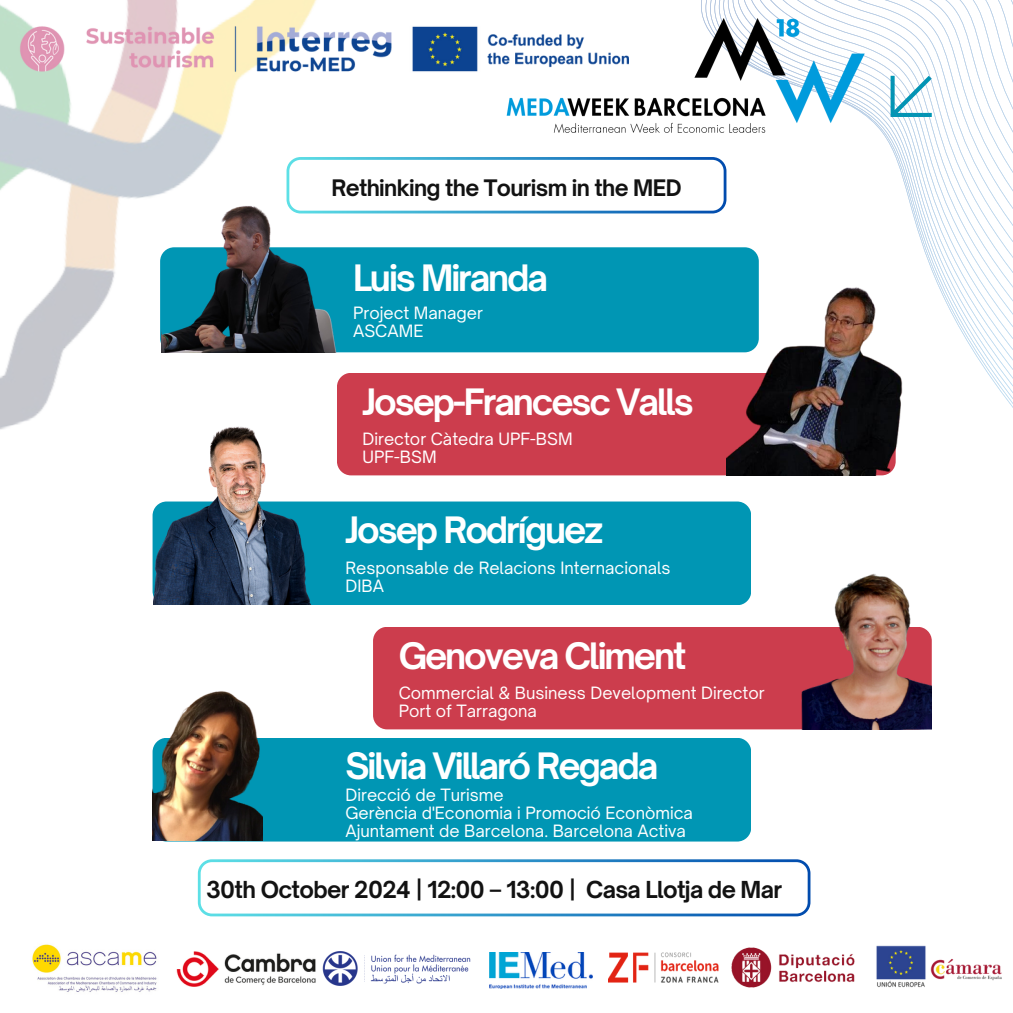
<style>
.page{position:relative;width:1013px;height:1013px;background:#fff}
.page>*{position:absolute;margin:0;border:0;box-sizing:border-box;transform-origin:0 0}
.t1{font:700 34.88px "Open Sauce One";letter-spacing:-.06em;color:#fff}
.t2{font:700 34.75px "Open Sauce One";letter-spacing:-.06em;color:#fff}
.t3{font:700 22.38px "Open Sauce One";letter-spacing:-.03em;color:#121212}
.t4{font:700 21.75px "Open Sauce One";letter-spacing:-.03em;color:#121212}
.t5{font:16.25px/18px "Open Sauce One";color:#fff}
</style>
<div class="page">
<img style="left:0;top:0;width:452px;height:476px">
<svg style="left:605px;top:0;width:407px;height:511px"></svg>
<svg style="left:198px;top:859px;width:612px;height:57px"></svg>
<img style="left:608px;top:953px;width:101px;height:29px">
<img style="left:176px;top:951px;width:134px;height:35px">
<img style="left:32px;top:944px;width:125px;height:48px">
<img style="left:310px;top:951px;width:161px;height:35px">
<img style="left:490px;top:953px;width:102px;height:35px">
<img style="left:876px;top:945px;width:126px;height:43px">
<img style="left:709px;top:911px;width:146px;height:77px">
<svg style="left:286px;top:157px;width:440px;height:56px"></svg>
<img style="left:506px;top:19px;width:358px;height:114px">
<img style="left:18px;top:26px;width:610px;height:47px">
<div style="left:337px;top:373px;width:558px;height:102px;background:#cc3d4d;border-radius:14px"></div>
<img style="left:726px;top:284px;width:185px;height:191px">
<div style="left:152px;top:501px;width:599px;height:104px;background:#0096b4;border-radius:14px"></div>
<img style="left:154px;top:421px;width:167px;height:184px">
<div style="left:160px;top:247px;width:598px;height:105px;background:#0096b4;border-radius:14px"></div>
<img style="left:161px;top:185px;width:178px;height:167px">
<div style="left:373px;top:627px;width:558px;height:102px;background:#cc3d4d;border-radius:14px"></div>
<img style="left:801px;top:574px;width:130px;height:155px">
<div style="left:152px;top:737px;width:599px;height:104px;background:#0096b4;border-radius:14px"></div>
<img style="left:152px;top:691px;width:110px;height:149px">
<h2 class="t4" style="left:331px;top:174px;width:351px">Rethinking the Tourism in the MED</h2>
<p class="t2" style="left:353px;top:256px;width:196px">Luis Miranda</p>
<h2 class="t5" style="left:353px;top:304px;width:131px">Project Manager</h2>
<h4 class="t5" style="left:353px;top:322px;width:72px">ASCAME</h4>
<h2 class="t1" style="left:362px;top:380px;width:333px">Josep-Francesc Valls</h2>
<h4 class="t5" style="left:362px;top:429px;width:211px">Director Càtedra UPF-BSM<br>UPF-BSM</h4>
<h1 class="t2" style="left:345px;top:508px;width:259px">Josep Rodríguez</h1>
<h4 class="t5" style="left:345px;top:558px;width:327px">Responsable de Relacions Internacionals<br>DIBA</h4>
<p class="t1" style="left:398px;top:634px;width:289px">Genoveva Climent</p>
<p class="t5" style="left:398px;top:683px;width:367px">Commercial &amp; Business Development Director<br>Port of Tarragona</p>
<p class="t2" style="left:345px;top:744px;width:314px">Silvia Villaró Regada</p>
<p class="t5" style="left:345px;top:785px;width:160px">Direcció de Turisme</p>
<p class="t5" style="left:345px;top:803px;width:349px">Gerència d'Economia i Promoció Econòmica</p>
<p class="t5" style="left:345px;top:821px;width:342px">Ajuntament de Barcelona. Barcelona Activa</p>
<h3 class="t3" style="left:206px;top:875px;width:577px">30th October 2024 | 12:00 – 13:00 | Casa Llotja de Mar</h3>
</div>
